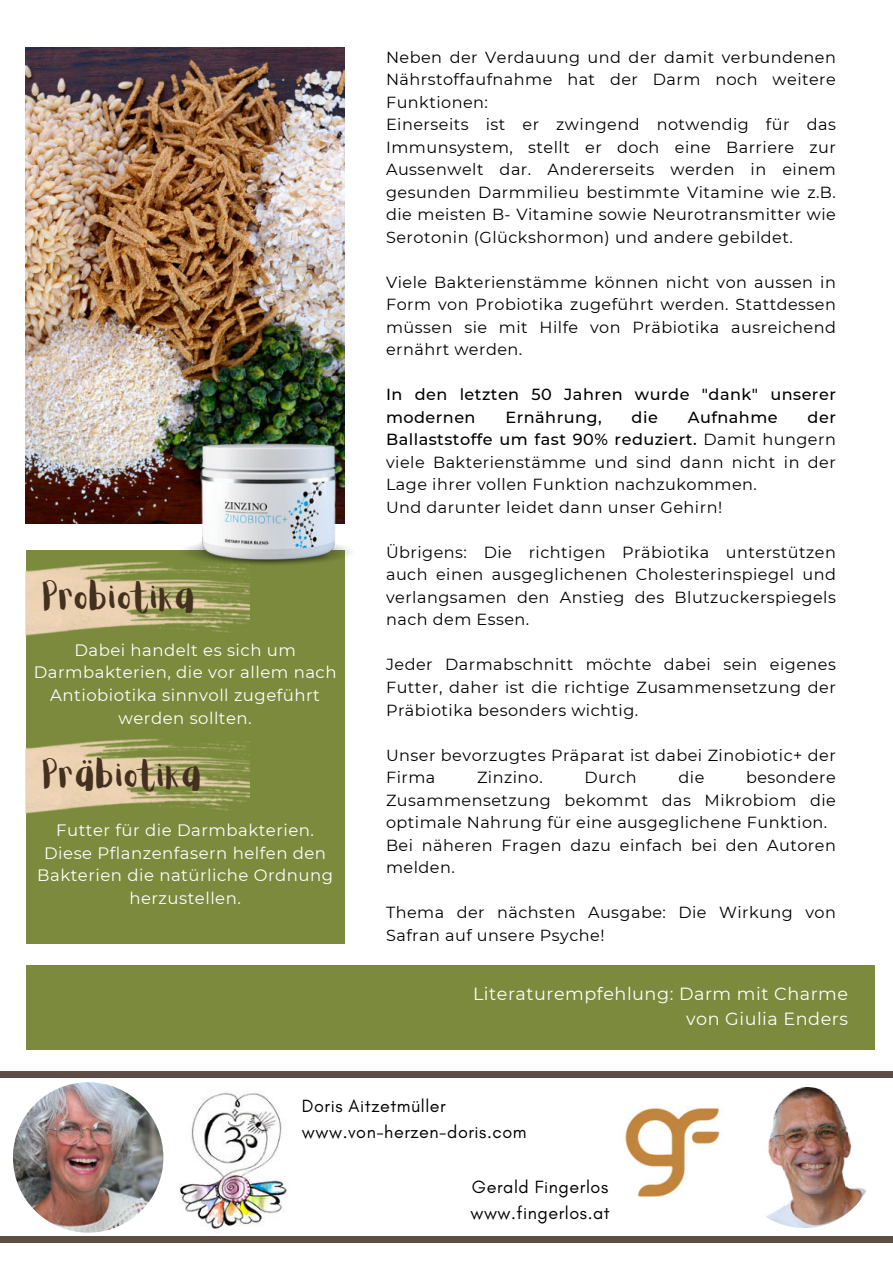
<style>
.page{position:relative;width:893px;height:1264px;background:#fff}
.page>*{position:absolute;margin:0;border:0;box-sizing:border-box;transform-origin:0 0}
.t1{font:31.05px "Aloja Extended";color:#44301f}
.t2{font:18px/25.8px "Glacial Indifference";letter-spacing:.03em;color:#000}
.t3{font:17.55px/24.8px "Montserrat";letter-spacing:.03em;color:#fff;text-align:right}
.t4{font:16.5px/22.5px "Montserrat";letter-spacing:.03em;color:#fff;text-align:center}
.t5{font:16.05px/22.5px "Montserrat";letter-spacing:.03em;color:#000}
.t6{font:500 16.05px/22.5px "Montserrat";letter-spacing:.03em;color:#000}
.s1{font-weight:500}
</style>
<div class="page">
<div style="left:0;top:1236px;width:892px;height:6px;background:#5d4d46"></div>
<div style="left:26px;top:550px;width:318px;height:393px;background:#7b8a3d"></div>
<img style="left:13px;top:1082px;width:150px;height:150px;border-radius:50%">
<img style="left:179px;top:1090px;width:108px;height:141px">
<img style="left:590px;top:1077px;width:164px;height:120px">
<div style="left:0;top:1071px;width:892px;height:6px;background:#5d4d46"></div>
<img style="left:733px;top:1086px;width:141px;height:141px;border-radius:50%">
<div style="left:26px;top:964px;width:848px;height:85px;background:#7b8a3d"></div>
<img style="left:26px;top:561px;width:224px;height:75px">
<img style="left:26px;top:739px;width:224px;height:75px">
<img style="left:26px;top:48px;width:318px;height:476px">
<img style="left:163px;top:429px;width:188px;height:148px">
<h1 class="t1" style="left:43px;top:580px;width:155px">Probiotika</h1>
<p class="t4" style="left:34px;top:638px;width:304px">Dabei handelt es sich um<br>Darmbakterien, die vor allem nach<br>Antiobiotika sinnvoll zugeführt werden sollten.</p>
<h1 class="t1" style="left:43px;top:758px;width:161px">Präbiotika</h1>
<p class="t4" style="left:37px;top:818px;width:297px">Futter für die Darmbakterien.<br>Diese Pflanzenfasern helfen den<br>Bakterien die natürliche Ordnung herzustellen.</p>
<p class="t5" style="left:386px;top:45px;width:451px">Neben der Verdauung und der damit verbundenen Nährstoffaufnahme hat der Darm noch weitere Funktionen:<br>Einerseits ist er zwingend notwendig für das Immunsystem, stellt er doch eine Barriere zur Aussenwelt dar. Andererseits werden in einem gesunden Darmmilieu bestimmte Vitamine wie z.B. die meisten B- Vitamine sowie Neurotransmitter wie Serotonin (Glückshormon) und andere gebildet.</p>
<p class="t5" style="left:386px;top:270px;width:451px;text-align:justify">Viele Bakterienstämme können nicht von aussen in Form von Probiotika zugeführt werden. Stattdessen müssen sie mit Hilfe von Präbiotika ausreichend ernährt werden.</p>
<p class="t6" style="left:386px;top:383px;width:451px">In den letzten 50 Jahren wurde "dank" unserer modernen</p>
<p class="t6" style="left:505px;top:405px;width:98px">Ernährung,</p>
<p class="t6" style="left:631px;top:405px;width:28px">die</p>
<p class="t6" style="left:687px;top:405px;width:91px">Aufnahme</p>
<p class="t5" style="left:386px;top:405px;width:451px;text-indent:421px"><span class="s1">der Ballaststoffe um fast 90% reduziert.</span> Damit hungern viele Bakterienstämme und sind dann nicht in der Lage ihrer vollen Funktion nachzukommen.<br>Und darunter leidet dann unser Gehirn!</p>
<p class="t5" style="left:386px;top:540px;width:451px;text-align:justify">Übrigens: Die richtigen Präbiotika unterstützen auch einen ausgeglichenen Cholesterinspiegel und verlangsamen den Anstieg des Blutzuckerspiegels nach dem Essen.</p>
<p class="t5" style="left:386px;top:653px;width:451px;text-align:justify">Jeder Darmabschnitt möchte dabei sein eigenes Futter, daher ist die richtige Zusammensetzung der Präbiotika besonders wichtig.</p>
<p class="t5" style="left:386px;top:743px;width:451px">Unser bevorzugtes Präparat ist dabei Zinobiotic+ der<br>Firma</p>
<p class="t5" style="left:386px;top:765px;width:451px;text-indent:360px">besondere<br>Zusammensetzung bekommt das Mikrobiom die optimale Nahrung für eine ausgeglichene Funktion.<br>Bei näheren Fragen dazu einfach bei den Autoren melden.</p>
<p class="t5" style="left:386px;top:900px;width:451px">Thema der nächsten Ausgabe: Die Wirkung von<br>Safran auf unsere Psyche!</p>
<p class="t5" style="left:477px;top:765px;width:67px">Zinzino.</p>
<p class="t5" style="left:584px;top:765px;width:54px">Durch</p>
<p class="t5" style="left:678px;top:765px;width:27px">die</p>
<p class="t3" style="left:473px;top:981px;width:376px">Literaturempfehlung: Darm mit Charme von Giulia Enders</p>
<p class="t2" style="left:302px;top:1093px;width:226px">Doris Aitzetmüller www.von-herzen-doris.com</p>
<p class="t2" style="left:470px;top:1174px;width:141px">Gerald Fingerlos www.fingerlos.at</p>
</div>
